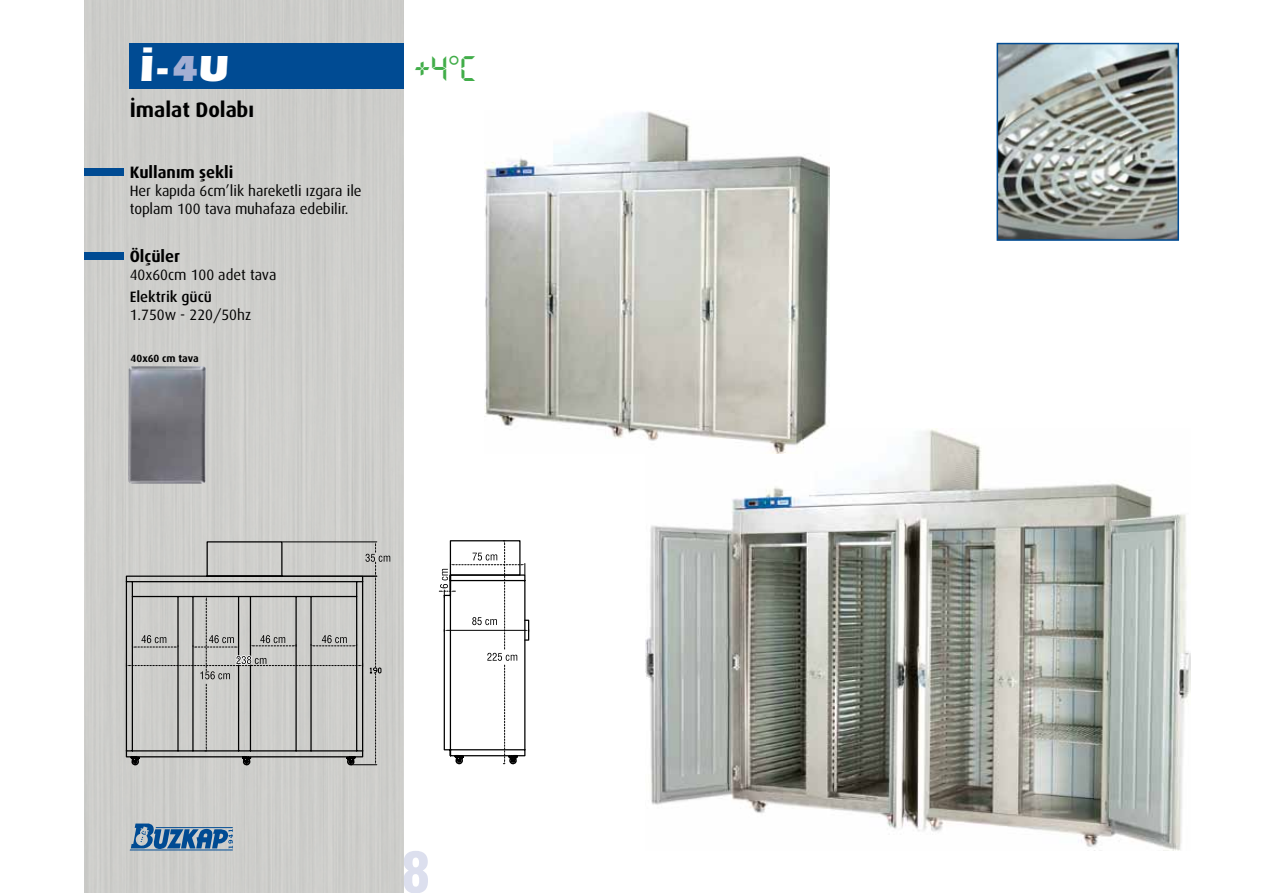
<style>
.page{position:relative;width:1263px;height:893px;background:#fff}
.page>*{position:absolute;margin:0;border:0;box-sizing:border-box;transform-origin:0 0}
.t1{font:55.5px "Helvetica Condensed Black Tr";color:#dcdfee}
.t2{font:37.5px "Eras Ultra Bold Tr";color:#fff}
.t3{font:34.5px "Digiface Tr";color:#41ad49}
.t4{font:21px "Dax Bold Tr";color:#000}
.t5{font:16.5px "Dax Bold Tr";color:#000}
.t6{font:15px/18px "Dax Regular Tr";color:#000}
.t7{font:15px "Dax Medium Tr";color:#000}
.t8{font:10.5px "Dax Bold Tr";color:#000}
.s1{color:#a4afd3}
</style>
<div class="page">
<div style="left:85px;top:0;width:319px;height:893px;background:#cdcdcb"></div>
<div style="left:129px;top:43px;width:275px;height:45px;background:#004b93"></div>
<svg style="left:131px;top:823px;width:102px;height:26px;background:#658bae"></svg>
<hr style="left:130px;top:849px;width:103px;height:1px;background:#004b93">
<hr style="left:156px;top:827px;width:77px;height:1px;background:#004b93">
<img style="left:645px;top:428px;width:546px;height:422px">
<div style="left:85px;top:168px;width:39px;height:8px;background:#004b93"></div>
<div style="left:85px;top:252px;width:39px;height:7px;background:#004b93"></div>
<svg style="left:117px;top:542px;width:273px;height:232px;background:#bdbdba"></svg>
<svg style="left:439px;top:540px;width:91px;height:225px"></svg>
<img style="left:999px;top:46px;width:177px;height:192px">
<div style="left:996px;top:43px;width:183px;height:198px;border:2px solid #004b93"></div>
<img style="left:484px;top:111px;width:345px;height:342px">
<img style="left:128px;top:366px;width:78px;height:118px">
<h2 class="t2" style="left:139px;top:47px;width:91px">İ-<span class="s1">4</span>U</h2>
<h3 class="t4" style="left:130px;top:98px;width:126px">‹malat Dolab›</h3>
<p class="t5" style="left:130px;top:163px;width:105px">Kullanım flekli</p>
<p class="t6" style="left:130px;top:182px;width:233px">Her kapıda 6cm’lik hareketli ızgara ile toplam 100 tava muhafaza edebilir.</p>
<p class="t5" style="left:130px;top:247px;width:52px">Ölçüler</p>
<p class="t6" style="left:130px;top:266px;width:148px">40x60cm 100 adet tava</p>
<p class="t7" style="left:130px;top:289px;width:84px">Elektrik gücü</p>
<p class="t6" style="left:130px;top:306px;width:123px">1.750w - 220/50hz</p>
<p class="t8" style="left:131px;top:353px;width:70px">40x60 cm tava</p>
<h3 class="t3" style="left:414px;top:46px;width:63px">+4°C</h3>
<h1 class="t1" style="left:402px;top:837px;width:29px">8</h1>
</div>
